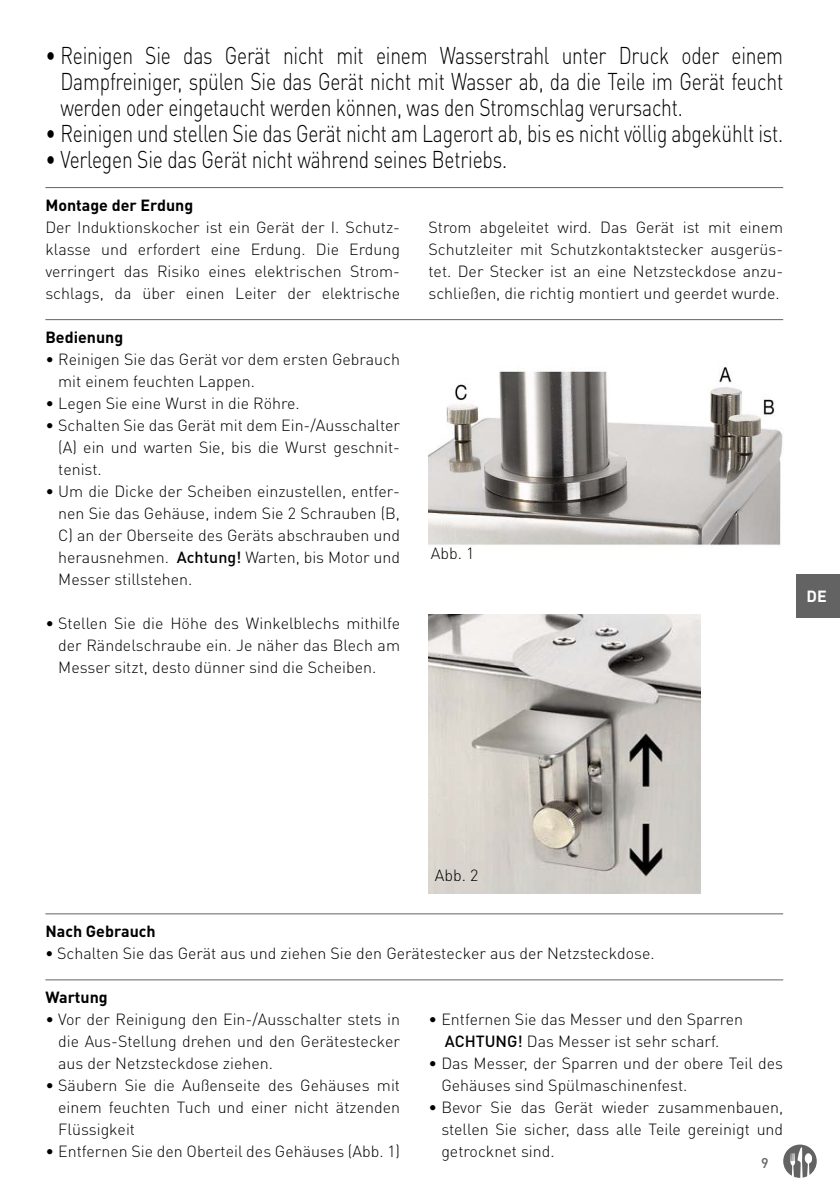
<style>
.page{position:relative;width:840px;height:1191px;background:#fff}
.page>*{position:absolute;margin:0;border:0;box-sizing:border-box;transform-origin:0 0}
.t1{font:300 24px/26px "DIN Pro";letter-spacing:-.01em;color:#000;text-align:justify;scale:.8 1}
.t2{font:300 16px/22px "DIN Pro";color:#000;text-align:justify}
.t3{font:700 16px "DIN Pro";color:#000}
.t4{font:700 16px "DIN Pro";color:#fff}
.t5{font:500 14px "DIN Pro";color:#646363}
.s1{font-weight:500}
</style>
<div class="page">
<svg style="left:783px;top:1144px;width:33px;height:33px"></svg>
<div style="left:796px;top:574px;width:43px;height:43px;background:#646363"></div>
<hr style="left:45px;top:187px;width:737px;height:1px;background:#646363">
<hr style="left:45px;top:319px;width:737px;height:1px;background:#646363">
<img style="left:428px;top:367px;width:354px;height:179px">
<img style="left:428px;top:615px;width:272px;height:278px">
<hr style="left:45px;top:913px;width:737px;height:1px;background:#646363">
<hr style="left:45px;top:979px;width:737px;height:1px;background:#646363">
<h1 class="t1" style="left:60px;top:41px;width:904px;text-indent:-15px">• Reinigen Sie das Gerät nicht mit einem Wasserstrahl unter Druck oder einem Dampfreiniger, spülen Sie das Gerät nicht mit Wasser ab, da die Teile im Gerät feucht werden oder eingetaucht werden können, was den Stromschlag verursacht.</h1>
<h1 class="t1" style="left:45px;top:119px;width:923px">• Reinigen und stellen Sie das Gerät nicht am Lagerort ab, bis es nicht völlig abgekühlt ist.</h1>
<h1 class="t1" style="left:45px;top:145px;width:578px">• Verlegen Sie das Gerät nicht während seines Betriebs.</h1>
<p class="t3" style="left:45px;top:192px;width:149px">Montage der Erdung</p>
<p class="t2" style="left:45px;top:215px;width:356px">Der Induktionskocher ist ein Gerät der I. Schutz&shy;klasse und erfordert eine Erdung. Die Erdung verringert das Risiko eines elektrischen Strom&shy;schlags, da über einen Leiter der elektrische</p>
<p class="t2" style="left:428px;top:215px;width:356px">Strom abgeleitet wird. Das Gerät ist mit einem Schutzleiter mit Schutzkontaktstecker ausgerüs&shy;tet. Der Stecker ist an eine Netzsteckdose anzu&shy;schließen, die richtig montiert und geerdet wurde.</p>
<p class="t3" style="left:45px;top:324px;width:79px">Bedienung</p>
<p class="t2" style="left:58px;top:347px;width:343px;text-indent:-13px">• Reinigen Sie das Gerät vor dem ersten Gebrauch mit einem feuchten Lappen.</p>
<p class="t2" style="left:45px;top:391px;width:256px">• Legen Sie eine Wurst in die Röhre.</p>
<p class="t2" style="left:58px;top:413px;width:343px;text-indent:-13px">• Schalten Sie das Gerät mit dem Ein-/Ausschalter (A) ein und warten Sie, bis die Wurst geschnit&shy;tenist.</p>
<p class="t2" style="left:58px;top:479px;width:343px;text-indent:-13px">• Um die Dicke der Scheiben einzustellen, entfer&shy;nen Sie das Gehäuse, indem Sie 2 Schrauben (B, C) an der Oberseite des Geräts abschrauben und herausnehmen. <span class="s1">Achtung!</span> Warten, bis Motor und Messer stillstehen.</p>
<p class="t2" style="left:430px;top:541px;width:45px">Abb. 1</p>
<p class="t2" style="left:58px;top:611px;width:343px;text-indent:-13px">• Stellen Sie die Höhe des Winkelblechs mithilfe der Rändelschraube ein. Je näher das Blech am Messer sitzt, desto dünner sind die Scheiben.</p>
<p class="t4" style="left:806px;top:583px;width:22px">DE</p>
<p class="t2" style="left:434px;top:863px;width:45px">Abb. 2</p>
<p class="t3" style="left:45px;top:918px;width:112px">Nach Gebrauch</p>
<p class="t2" style="left:45px;top:941px;width:610px"><span class="s1">•</span> Schalten Sie das Gerät aus und ziehen Sie den Gerätestecker aus der Netzsteckdose.</p>
<p class="t3" style="left:45px;top:984px;width:64px">Wartung</p>
<p class="t2" style="left:58px;top:1007px;width:343px;text-indent:-13px">• Vor der Reinigung den Ein-/Ausschalter stets in die Aus-Stellung drehen und den Gerätestecker aus der Netzsteckdose ziehen.</p>
<p class="t2" style="left:58px;top:1073px;width:343px;text-indent:-13px">• Säubern Sie die Außenseite des Gehäuses mit einem feuchten Tuch und einer nicht ätzenden Flüssigkeit</p>
<p class="t2" style="left:45px;top:1139px;width:356px">• Entfernen Sie den Oberteil des Gehäuses (Abb. 1)</p>
<p class="t2" style="left:428px;top:1007px;width:316px;text-align:center">• Entfernen Sie das Messer und den Sparren<br><span class="s1">ACHTUNG!</span> Das Messer ist sehr scharf.</p>
<p class="t2" style="left:441px;top:1051px;width:343px;text-indent:-13px">• Das Messer, der Sparren und der obere Teil des<br>Gehäuses sind Spülmaschinenfest.</p>
<p class="t2" style="left:441px;top:1095px;width:343px;text-indent:-13px">• Bevor Sie das Gerät wieder zusammenbauen, stellen Sie sicher, dass alle Teile gereinigt und getrocknet sind.</p>
<p class="t5" style="left:760px;top:1151px;width:9px">9</p>
</div>
